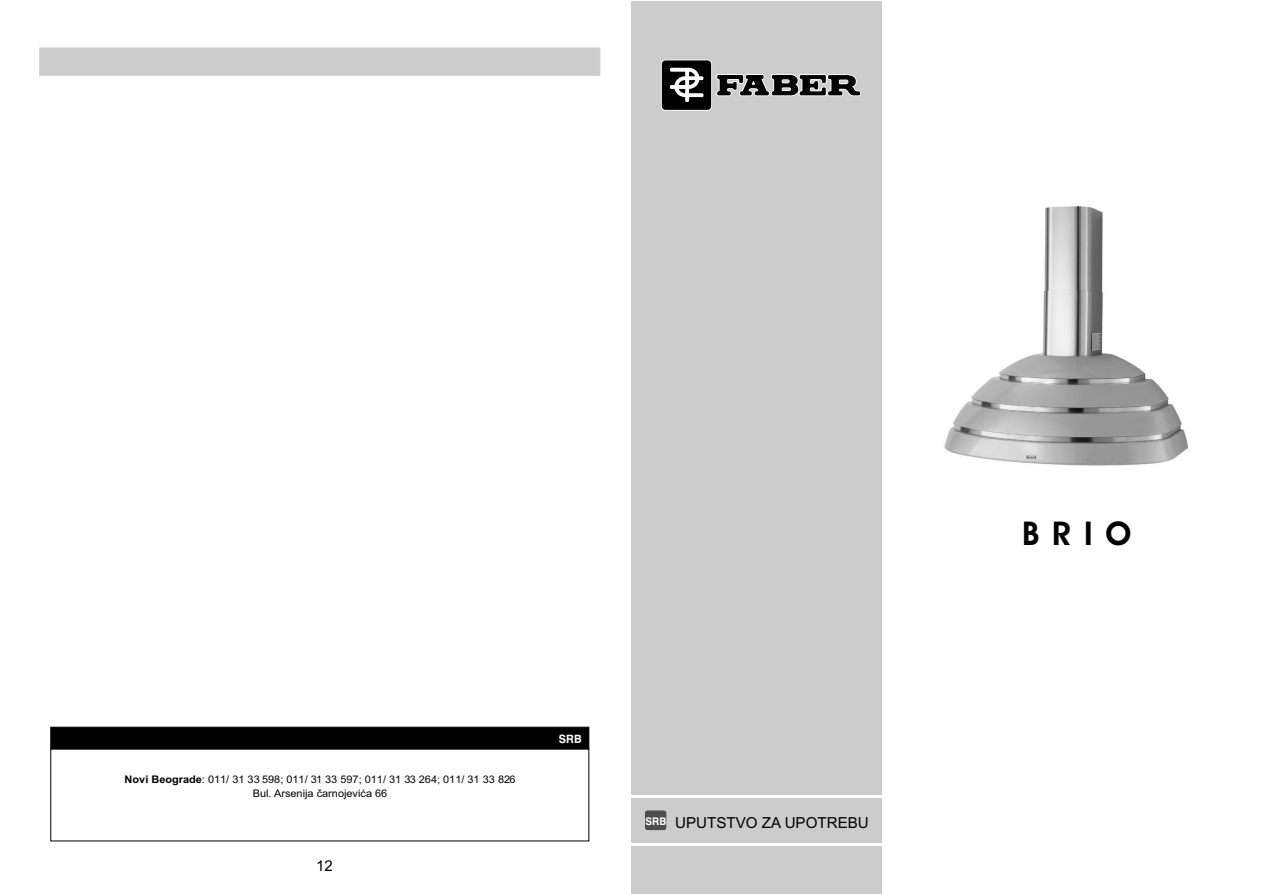
<style>
.page{position:relative;width:1263px;height:894px;background:#fff}
.page>*{position:absolute;margin:0;border:0;box-sizing:border-box;transform-origin:0 0}
.t1{font:700 32.85px "Avant Garde Bk BT";color:#000}
.t2{font:15.15px "Arial";color:#000}
.t3{font:15px "Arial CE";color:#000}
.t4{font:700 11.4px "Hebar";color:#fff;scale:.96 1}
.t5{font:10.5px/13.8px "Arial CE";color:#000;text-align:center;scale:1.04 1}
.s1{font-weight:700}
</style>
<div class="page">
<div style="left:40px;top:48px;width:560px;height:27px;background:#ccc"></div>
<div style="left:51px;top:727px;width:538px;height:22px;background:#000;border:1px solid #000"></div>
<div style="left:631px;top:1px;width:251px;height:893px;background:#ccc"></div>
<div style="left:645px;top:810px;width:21px;height:20px;background:#4d4d4d;border-radius:3px"></div>
<hr style="left:631px;top:795px;width:303px;height:2px;background:#fff">
<hr style="left:631px;top:843px;width:303px;height:3px;background:#fff">
<svg style="left:661px;top:60px;width:200px;height:51px"></svg>
<img style="left:944px;top:206px;width:245px;height:260px">
<p class="t5" style="left:125px;top:773px;width:377px"><span class="s1">Novi Beograde</span>: 011/ 31 33 598; 011/ 31 33 597; 011/ 31 33 264; 011/ 31 33 826<br>Bul. Arsenija èarnojeviæa 66</p>
<h3 class="t3" style="left:316px;top:860px;width:18px">12</h3>
<p class="t4" style="left:559px;top:734px;width:26px">SRB</p>
<h2 class="t2" style="left:645px;top:817px;width:225px"><sup>SRB</sup> UPUTSTVO ZA UPOTREBU</h2>
<h1 class="t1" style="left:1022px;top:520px;width:111px">B R I O</h1>
</div>
